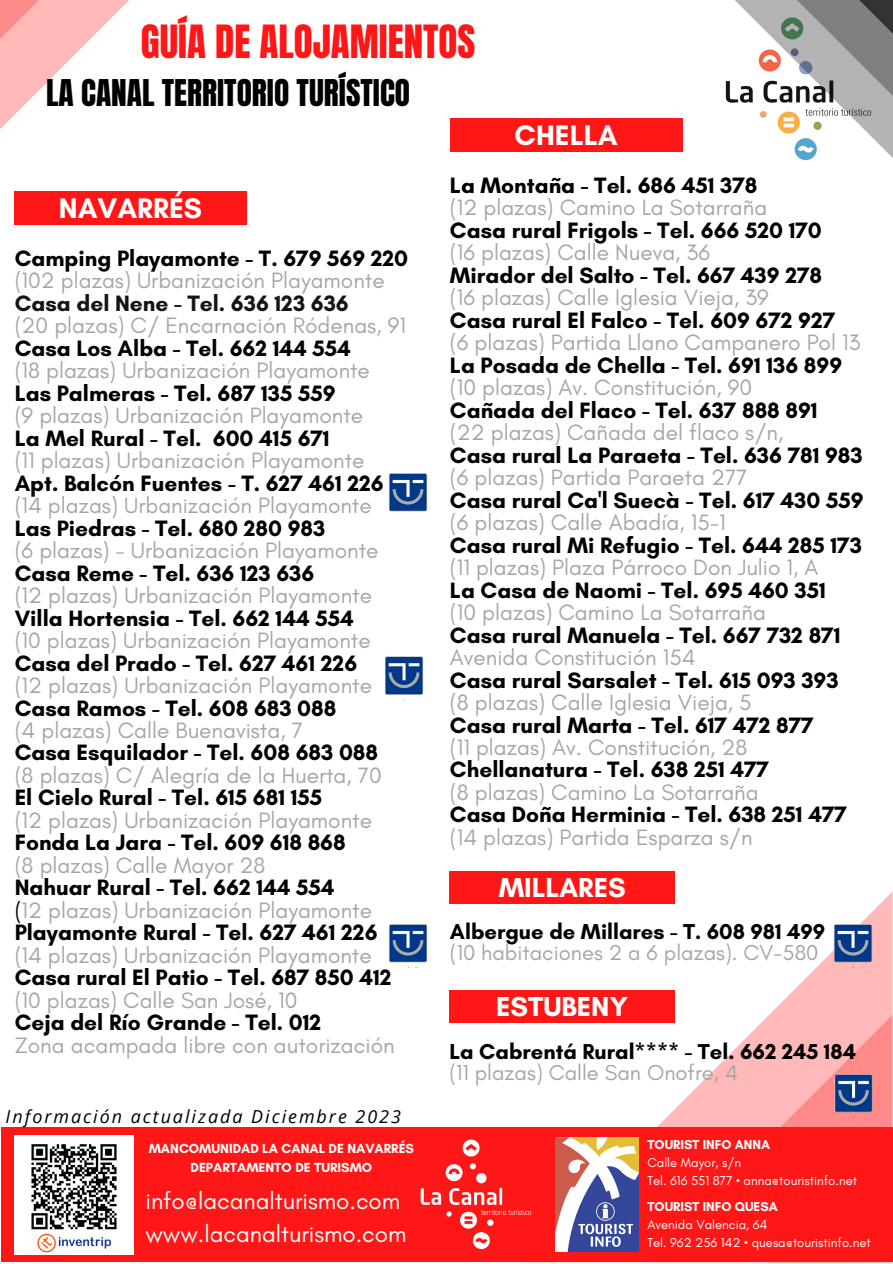
<style>
.page{position:relative;width:893px;height:1264px;background:#fff}
.page>*{position:absolute;margin:0;border:0;box-sizing:border-box;transform-origin:0 0}
.t1{font:38.85px "Anton";color:#ff1616}
.t2{font:31.35px "Anton";color:#000}
.t3{font:700 28.8px "Glacial Indifference";color:#fff}
.t4{font:700 27.9px "Glacial Indifference";color:#fff}
.t5{font:24.15px "Glacial Indifference";color:#fff}
.t6{font:22.65px "Glacial Indifference";color:#a6a6a6}
.t7{font:700 22.65px "Glacial Indifference";color:#000}
.t8{font:700 22.65px "Glacial Indifference";color:#101516}
.t9{font:700 21.9px "Glacial Indifference";color:#000}
.t10{font:21.9px "Glacial Indifference";color:#a6a6a6}
.t11{font:italic 18px "Open Sans";letter-spacing:.11em;color:#000}
.t12{font:700 13.35px "Glacial Indifference";color:#fff}
.t13{font:13.05px "Glacial Indifference";color:#fff}
.t14{font:700 13.05px "Glacial Indifference";color:#fff}
.s1{color:#000}
</style>
<div class="page">
<svg style="left:522px;top:891px;width:370px;height:123px"></svg>
<svg style="left:657px;top:1014px;width:235px;height:113px;fill:#ffb9b9"></svg>
<div style="left:1px;top:1127px;width:891px;height:135px;background:#ff1616"></div>
<img style="left:420px;top:1139px;width:112px;height:111px">
<img style="left:555px;top:1137px;width:84px;height:114px">
<img style="left:14px;top:1135px;width:119px;height:119px">
<svg style="left:725px;top:0;width:167px;height:161px"></svg>
<svg style="left:0;top:0;width:129px;height:129px"></svg>
<div style="left:450px;top:118px;width:232px;height:34px;background:#ff1616"></div>
<div style="left:14px;top:191px;width:233px;height:34px;background:#ff1616"></div>
<div style="left:449px;top:990px;width:225px;height:33px;background:#ff1616"></div>
<img style="left:829px;top:1069px;width:52px;height:47px">
<img style="left:389px;top:924px;width:38px;height:43px">
<img style="left:389px;top:473px;width:38px;height:43px">
<img style="left:385px;top:656px;width:38px;height:39px">
<div style="left:449px;top:870px;width:225px;height:33px;background:#ff1616"></div>
<img style="left:829px;top:919px;width:51px;height:48px">
<p class="t1" style="left:141px;top:14px;width:336px">GUÍA DE ALOJAMIENTOS</p>
<p class="t2" style="left:46px;top:70px;width:365px">LA CANAL TERRITORIO TURÍSTICO</p>
<p class="t3" style="left:59px;top:190px;width:145px">NAVARRÉS</p>
<p class="t7" style="left:15px;top:244px;width:395px">Camping Playamonte - T. 679 569 220</p>
<p class="t6" style="left:15px;top:267px;width:371px">(102 plazas) Urbanización Playamonte</p>
<p class="t8" style="left:15px;top:289px;width:335px">Casa del Nene - Tel. 636 123 636</p>
<p class="t6" style="left:15px;top:311px;width:392px">(20 plazas) C/ Encarnación Ródenas, 91</p>
<p class="t7" style="left:15px;top:334px;width:338px">Casa Los Alba - Tel. 662 144 554</p>
<p class="t6" style="left:15px;top:356px;width:357px">(18 plazas) Urbanización Playamonte</p>
<p class="t7" style="left:15px;top:379px;width:322px">Las Palmeras - Tel. 687 135 559</p>
<p class="t6" style="left:15px;top:401px;width:350px">(9 plazas) Urbanización Playamonte</p>
<p class="t7" style="left:15px;top:424px;width:316px">La Mel Rural - Tel. 600 415 671</p>
<p class="t6" style="left:15px;top:446px;width:351px">(11 plazas) Urbanización Playamonte</p>
<p class="t7" style="left:15px;top:469px;width:370px">Apt. Balcón Fuentes - T. 627 461 226</p>
<p class="t6" style="left:15px;top:491px;width:358px">(14 plazas) Urbanización Playamonte</p>
<p class="t7" style="left:15px;top:514px;width:312px">Las Piedras - Tel. 680 280 983</p>
<p class="t6" style="left:15px;top:536px;width:365px">(6 plazas) - Urbanización Playamonte</p>
<p class="t7" style="left:15px;top:559px;width:301px">Casa Reme - Tel. 636 123 636</p>
<p class="t6" style="left:15px;top:581px;width:359px">(12 plazas) Urbanización Playamonte</p>
<p class="t7" style="left:15px;top:604px;width:340px">Villa Hortensia - Tel. 662 144 554</p>
<p class="t6" style="left:15px;top:626px;width:357px">(10 plazas) Urbanización Playamonte</p>
<p class="t7" style="left:15px;top:649px;width:344px">Casa del Prado - Tel. 627 461 226</p>
<p class="t6" style="left:15px;top:671px;width:359px">(12 plazas) Urbanización Playamonte</p>
<p class="t7" style="left:15px;top:694px;width:323px">Casa Ramos - Tel. 608 683 088</p>
<p class="t6" style="left:15px;top:716px;width:290px">(4 plazas) Calle Buenavista, 7</p>
<p class="t7" style="left:15px;top:739px;width:365px">Casa Esquilador - Tel. 608 683 088</p>
<p class="t6" style="left:15px;top:761px;width:368px">(8 plazas) C/ Alegría de la Huerta, 70</p>
<p class="t7" style="left:15px;top:784px;width:309px">El Cielo Rural - Tel. 615 681 155</p>
<p class="t6" style="left:15px;top:806px;width:359px">(12 plazas) Urbanización Playamonte</p>
<p class="t7" style="left:15px;top:829px;width:332px">Fonda La Jara - Tel. 609 618 868</p>
<p class="t6" style="left:15px;top:851px;width:252px">(8 plazas) Calle Mayor 28</p>
<p class="t7" style="left:15px;top:873px;width:321px">Nahuar Rural - Tel. 662 144 554</p>
<p class="t6" style="left:15px;top:896px;width:359px"><span class="s1">(</span>12 plazas) Urbanización Playamonte</p>
<p class="t7" style="left:15px;top:918px;width:364px">Playamonte Rural - Tel. 627 461 226</p>
<p class="t6" style="left:15px;top:941px;width:358px">(14 plazas) Urbanización Playamonte</p>
<p class="t7" style="left:15px;top:963px;width:378px">Casa rural El Patio - Tel. 687 850 412</p>
<p class="t6" style="left:15px;top:986px;width:284px">(10 plazas) Calle San José, 10</p>
<p class="t7" style="left:15px;top:1008px;width:308px">Ceja del Río Grande - Tel. 012</p>
<p class="t6" style="left:15px;top:1031px;width:381px">Zona acampada libre con autorización</p>
<p class="t11" style="left:6px;top:1103px;width:397px">Información actualizada Diciembre 2023</p>
<p class="t12" style="left:149px;top:1140px;width:267px">MANCOMUNIDAD LA CANAL DE NAVARRÉS</p>
<p class="t12" style="left:190px;top:1159px;width:183px">DEPARTAMENTO DE TURISMO</p>
<p class="t5" style="left:145px;top:1185px;width:256px">info@lacanalturismo.com</p>
<p class="t5" style="left:145px;top:1219px;width:262px">www.lacanalturismo.com</p>
<p class="t3" style="left:514px;top:117px;width:105px">CHELLA</p>
<p class="t7" style="left:450px;top:171px;width:309px">La Montaña - Tel. 686 451 378</p>
<p class="t6" style="left:450px;top:194px;width:319px">(12 plazas) Camino La Sotarraña</p>
<p class="t7" style="left:450px;top:216px;width:373px">Casa rural Frigols - Tel. 666 520 170</p>
<p class="t6" style="left:450px;top:239px;width:261px">(16 plazas) Calle Nueva, 36</p>
<p class="t7" style="left:450px;top:261px;width:373px">Mirador del Salto - Tel. 667 439 278</p>
<p class="t6" style="left:450px;top:283px;width:320px">(16 plazas) Calle Iglesia Vieja, 39</p>
<p class="t7" style="left:450px;top:306px;width:387px">Casa rural El Falco - Tel. 609 672 927</p>
<p class="t6" style="left:450px;top:328px;width:412px">(6 plazas) Partida Llano Campanero Pol 13</p>
<p class="t7" style="left:450px;top:351px;width:394px">La Posada de Chella - Tel. 691 136 899</p>
<p class="t6" style="left:450px;top:373px;width:303px">(10 plazas) Av. Constitución, 90</p>
<p class="t7" style="left:450px;top:396px;width:369px">Cañada del Flaco - Tel. 637 888 891</p>
<p class="t6" style="left:450px;top:418px;width:335px">(22 plazas) Cañada del flaco s/n,</p>
<p class="t7" style="left:450px;top:441px;width:414px">Casa rural La Paraeta - Tel. 636 781 983</p>
<p class="t6" style="left:450px;top:463px;width:299px">(6 plazas) Partida Paraeta 277</p>
<p class="t7" style="left:450px;top:486px;width:415px">Casa rural Ca'l Suecà - Tel. 617 430 559</p>
<p class="t6" style="left:450px;top:508px;width:277px">(6 plazas) Calle Abadía, 15-1</p>
<p class="t7" style="left:450px;top:531px;width:413px">Casa rural Mi Refugio - Tel. 644 285 173</p>
<p class="t6" style="left:450px;top:553px;width:370px">(11 plazas) Plaza Párroco Don Julio 1, A</p>
<p class="t7" style="left:450px;top:576px;width:377px">La Casa de Naomi - Tel. 695 460 351</p>
<p class="t6" style="left:450px;top:598px;width:317px">(10 plazas) Camino La Sotarraña</p>
<p class="t7" style="left:450px;top:621px;width:392px">Casa rural Manuela - Tel. 667 732 871</p>
<p class="t6" style="left:450px;top:643px;width:247px">Avenida Constitución 154</p>
<p class="t7" style="left:450px;top:666px;width:390px">Casa rural Sarsalet - Tel. 615 093 393</p>
<p class="t6" style="left:450px;top:688px;width:303px">(8 plazas) Calle Iglesia Vieja, 5</p>
<p class="t7" style="left:450px;top:711px;width:365px">Casa rural Marta - Tel. 617 472 877</p>
<p class="t6" style="left:450px;top:733px;width:299px">(11 plazas) Av. Constitución, 28</p>
<p class="t7" style="left:450px;top:756px;width:320px">Chellanatura - Tel. 638 251 477</p>
<p class="t6" style="left:450px;top:778px;width:310px">(8 plazas) Camino La Sotarraña</p>
<p class="t7" style="left:450px;top:801px;width:398px">Casa Doña Herminia - Tel. 638 251 477</p>
<p class="t6" style="left:450px;top:823px;width:304px">(14 plazas) Partida Esparza s/n</p>
<p class="t4" style="left:498px;top:870px;width:128px">MILLARES</p>
<p class="t9" style="left:450px;top:918px;width:377px">Albergue de Millares - T. 608 981 499</p>
<p class="t10" style="left:450px;top:939px;width:370px">(10 habitaciones 2 a 6 plazas). CV-580</p>
<p class="t4" style="left:496px;top:989px;width:134px">ESTUBENY</p>
<p class="t9" style="left:449px;top:1038px;width:408px">La Cabrentá Rural**** - Tel. 662 245 184</p>
<p class="t10" style="left:449px;top:1059px;width:290px">(11 plazas) Calle San Onofre, 4</p>
<p class="t14" style="left:647px;top:1136px;width:124px">TOURIST INFO ANNA</p>
<p class="t13" style="left:647px;top:1154px;width:95px">Calle Mayor, s/n</p>
<p class="t13" style="left:647px;top:1172px;width:211px">Tel. 616 551 877 • anna@touristinfo.net</p>
<p class="t14" style="left:647px;top:1198px;width:132px">TOURIST INFO QUESA</p>
<p class="t13" style="left:647px;top:1216px;width:122px">Avenida Valencia, 64</p>
<p class="t13" style="left:647px;top:1234px;width:225px">Tel. 962 256 142 • quesa@touristinfo.net</p>
</div>
